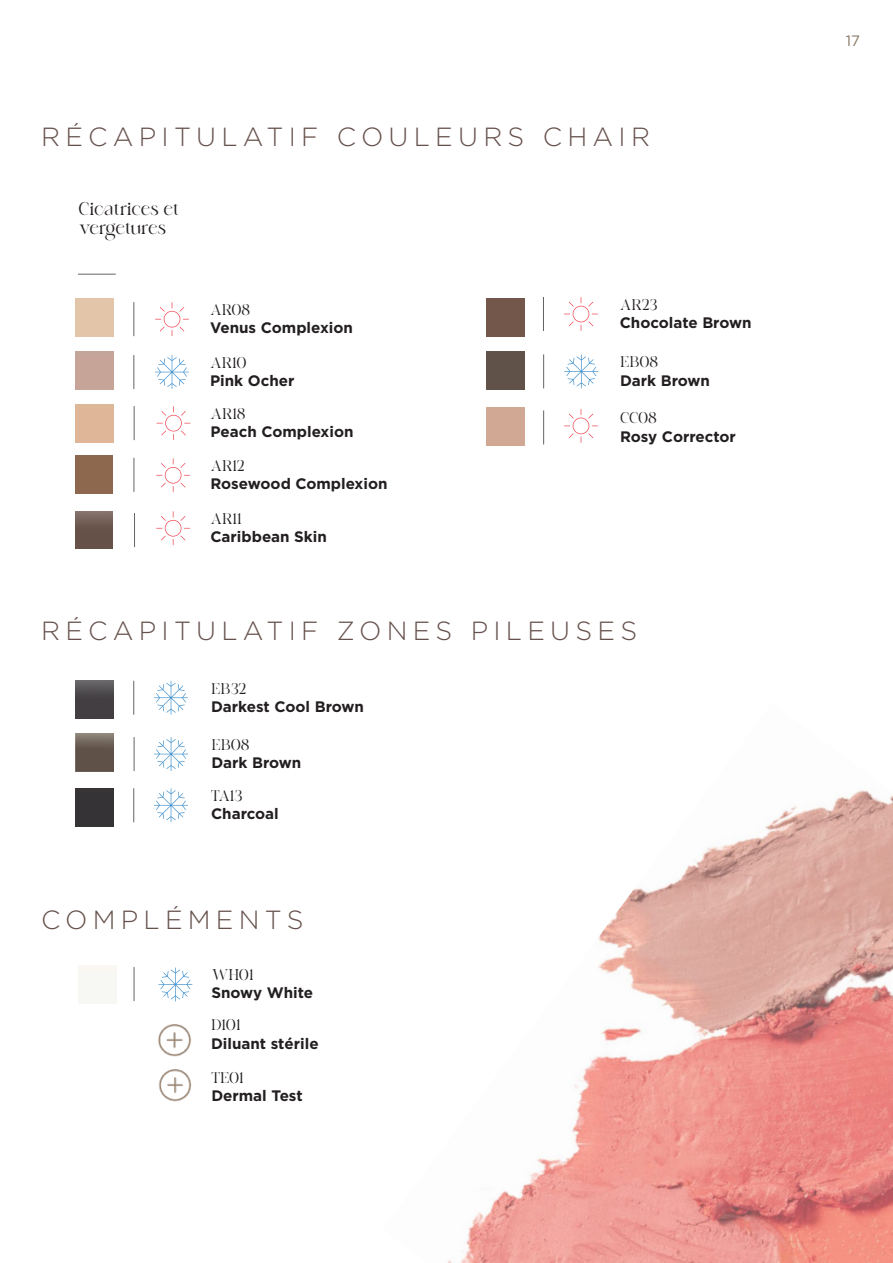
<style>
.page{position:relative;width:893px;height:1263px;background:#fff}
.page>*{position:absolute;margin:0;border:0;box-sizing:border-box;transform-origin:0 0}
.t1{font:300 26.25px "Gotham";letter-spacing:.2em;color:#66514c}
.t2{font:18px/19.5px "angle";letter-spacing:-.03em;color:#231f20}
.t3{font:700 15.15px "Gotham";color:#231f20}
.t4{font:15.15px "angle";letter-spacing:-.01em;color:#231f20}
.t5{font:15px "Gotham";color:#897867}
</style>
<div class="page">
<hr style="left:134px;top:355px;width:1px;height:34px;background:#636366">
<hr style="left:134px;top:458px;width:1px;height:34px;background:#636366">
<hr style="left:134px;top:406px;width:1px;height:34px;background:#636366">
<hr style="left:134px;top:513px;width:1px;height:34px;background:#636366">
<img style="left:75px;top:456px;width:38px;height:38px">
<img style="left:75px;top:511px;width:38px;height:38px">
<svg style="left:156px;top:511px;width:34px;height:34px"></svg>
<svg style="left:157px;top:406px;width:33px;height:34px"></svg>
<svg style="left:564px;top:354px;width:34px;height:34px"></svg>
<hr style="left:543px;top:354px;width:1px;height:34px;background:#636366">
<img style="left:487px;top:351px;width:38px;height:38px">
<svg style="left:564px;top:297px;width:34px;height:34px"></svg>
<hr style="left:543px;top:297px;width:1px;height:34px;background:#636366">
<img style="left:487px;top:298px;width:38px;height:38px">
<svg style="left:156px;top:458px;width:34px;height:34px"></svg>
<svg style="left:155px;top:302px;width:34px;height:34px"></svg>
<hr style="left:134px;top:302px;width:1px;height:34px;background:#636366">
<svg style="left:155px;top:355px;width:34px;height:34px"></svg>
<img style="left:447px;top:790px;width:446px;height:473px">
<svg style="left:154px;top:737px;width:34px;height:34px"></svg>
<svg style="left:154px;top:681px;width:34px;height:34px"></svg>
<hr style="left:134px;top:737px;width:1px;height:34px;background:#636366">
<hr style="left:133px;top:681px;width:1px;height:34px;background:#636366">
<img style="left:76px;top:733px;width:37px;height:38px">
<img style="left:76px;top:681px;width:38px;height:37px">
<svg style="left:154px;top:788px;width:34px;height:34px"></svg>
<hr style="left:133px;top:788px;width:1px;height:34px;background:#636366">
<img style="left:76px;top:788px;width:38px;height:38px">
<hr style="left:543px;top:410px;width:1px;height:34px;background:#636366">
<hr style="left:78px;top:274px;width:38px;height:1px;background:#636366">
<hr style="left:134px;top:967px;width:1px;height:34px;background:#636366">
<img style="left:158px;top:1024px;width:33px;height:33px">
<img style="left:159px;top:1069px;width:33px;height:33px">
<svg style="left:158px;top:967px;width:34px;height:34px"></svg>
<svg style="left:564px;top:409px;width:34px;height:34px"></svg>
<h1 class="t1" style="left:41px;top:120px;width:610px">RÉCAPITULATIF COULEURS CHAIR</h1>
<p class="t2" style="left:78px;top:200px;width:102px">Cicatrices et vergetures</p>
<p class="t4" style="left:210px;top:301px;width:42px">AR08</p>
<p class="t3" style="left:210px;top:319px;width:144px">Venus Complexion</p>
<p class="t4" style="left:210px;top:354px;width:38px">AR10</p>
<p class="t3" style="left:210px;top:372px;width:86px">Pink Ocher</p>
<p class="t4" style="left:210px;top:405px;width:37px">AR18</p>
<p class="t3" style="left:210px;top:423px;width:145px">Peach Complexion</p>
<p class="t4" style="left:210px;top:457px;width:36px">AR12</p>
<p class="t3" style="left:210px;top:475px;width:179px">Rosewood Complexion</p>
<p class="t4" style="left:210px;top:510px;width:33px">AR11</p>
<p class="t3" style="left:210px;top:528px;width:118px">Caribbean Skin</p>
<p class="t4" style="left:620px;top:296px;width:39px">AR23</p>
<p class="t3" style="left:620px;top:314px;width:133px">Chocolate Brown</p>
<p class="t4" style="left:620px;top:353px;width:40px">EB08</p>
<p class="t3" style="left:620px;top:371px;width:91px">Dark Brown</p>
<p class="t4" style="left:620px;top:409px;width:38px">CC08</p>
<p class="t3" style="left:620px;top:427px;width:117px">Rosy Corrector</p>
<h1 class="t1" style="left:41px;top:614px;width:598px">RÉCAPITULATIF ZONES PILEUSES</h1>
<p class="t4" style="left:211px;top:680px;width:37px">EB32</p>
<p class="t3" style="left:211px;top:698px;width:154px">Darkest Cool Brown</p>
<p class="t4" style="left:211px;top:736px;width:40px">EB08</p>
<p class="t3" style="left:211px;top:754px;width:91px">Dark Brown</p>
<p class="t4" style="left:211px;top:787px;width:33px">TA13</p>
<p class="t3" style="left:211px;top:805px;width:69px">Charcoal</p>
<h1 class="t1" style="left:41px;top:903px;width:264px">COMPLÉMENTS</h1>
<p class="t4" style="left:211px;top:966px;width:44px">WH01</p>
<p class="t3" style="left:211px;top:984px;width:103px">Snowy White</p>
<p class="t4" style="left:211px;top:1016px;width:31px">D101</p>
<p class="t3" style="left:211px;top:1034px;width:109px">Diluant stérile</p>
<p class="t4" style="left:211px;top:1069px;width:34px">TE01</p>
<p class="t3" style="left:211px;top:1087px;width:93px">Dermal Test</p>
<p class="t5" style="left:846px;top:32px;width:16px">17</p>
</div>
